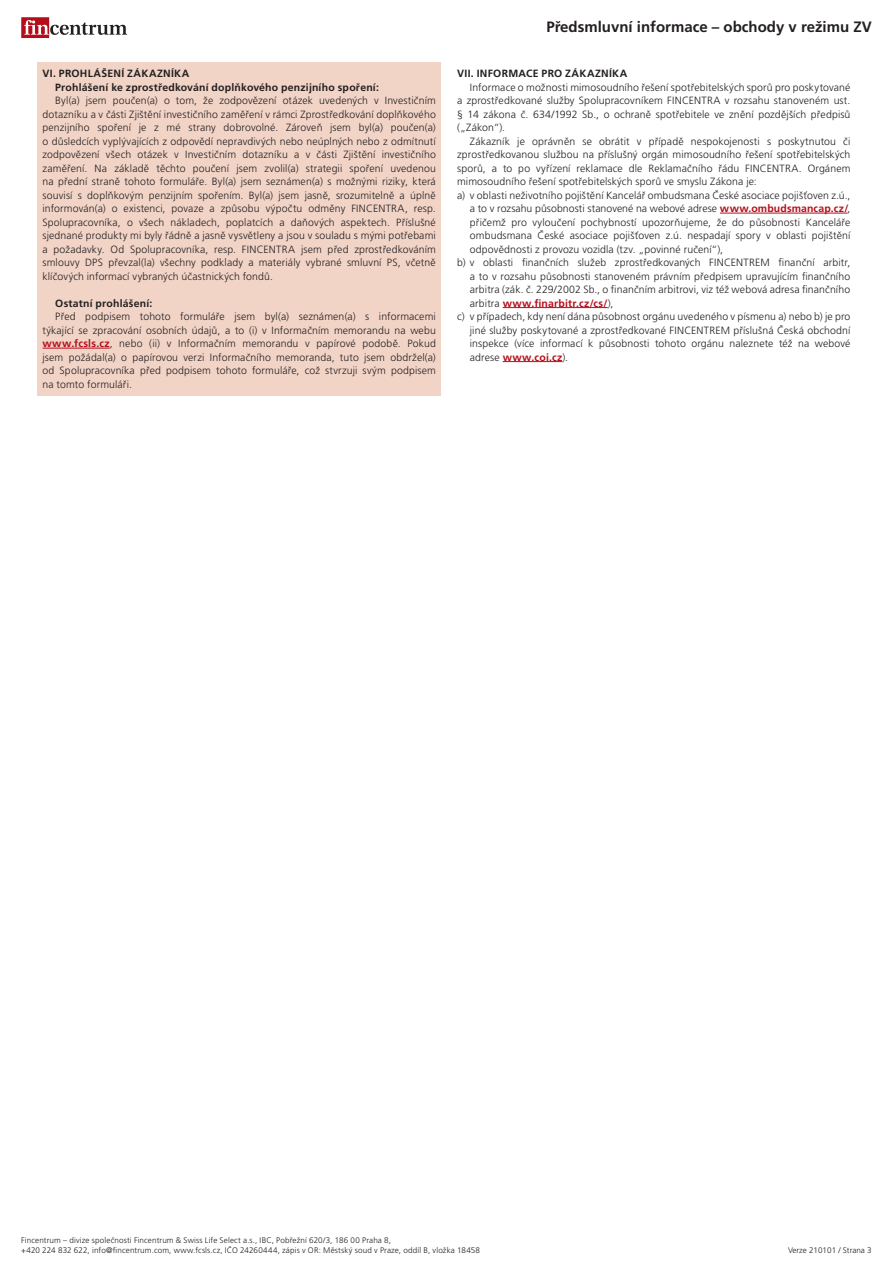
<style>
.page{position:relative;width:893px;height:1263px;background:#fff}
.page>*{position:absolute;margin:0;border:0;box-sizing:border-box;transform-origin:0 0}
.t1{font:700 15px "Frutiger CE";color:#231f20}
.t2{font:300 10.5px/13.5px "Frutiger CE";letter-spacing:.01em;color:#231f20;text-align:justify}
.t3{font:700 10.5px/13.5px "Frutiger CE";letter-spacing:.02em;color:#231f20}
.t4{font:700 10.5px "Frutiger CE";letter-spacing:.02em;color:#b50e1a}
.t5{font:300 8.1px/10.6px "Frutiger CE";letter-spacing:.015em;color:#231f20}
.s1{font-weight:700;color:#b50e1a}
.s2{font-weight:300;color:#231f20}
</style>
<div class="page">
<svg style="left:21px;top:17px;width:106px;height:21px"></svg>
<div style="left:37px;top:62px;width:404px;height:333px;background:#f2d4c7"></div>
<hr style="left:43px;top:348px;width:67px;height:1px;background:#b50e1a">
<hr style="left:720px;top:213px;width:127px;height:1px;background:#b50e1a">
<hr style="left:503px;top:307px;width:105px;height:1px;background:#b50e1a">
<hr style="left:503px;top:361px;width:59px;height:1px;background:#b50e1a">
<p class="t3" style="left:55px;top:67px;width:325px;text-indent:-13px">VI. PROHLÁŠENÍ ZÁKAZNÍKA<br>Prohlášení ke zprostředkování doplňkového penzijního spoření:</p>
<p class="t2" style="left:43px;top:94px;width:395px;text-indent:13px">Byl(a) jsem poučen(a) o tom, že zodpovězení otázek uvedených v Investičním dotazníku a v části Zjištění investičního zaměření v rámci Zprostředkování doplňkového penzijního spoření je z mé strany dobrovolné. Zároveň jsem byl(a) poučen(a) o důsledcích vyplývajících z odpovědí nepravdivých nebo neúplných nebo z odmítnutí zodpovězení všech otázek v Investičním dotazníku a v části Zjištění investičního zaměření. Na základě těchto poučení jsem zvolil(a) strategii spoření uvedenou na přední straně tohoto formuláře. Byl(a) jsem seznámen(a) s možnými riziky, která souvisí s doplňkovým penzijním spořením. Byl(a) jsem jasně, srozumitelně a úplně informován(a) o existenci, povaze a způsobu výpočtu odměny FINCENTRA, resp.<br>Spolupracovníka, o všech nákladech, poplatcích a daňových aspektech. Příslušné sjednané produkty mi byly řádně a jasně vysvětleny a jsou v souladu s mými potřebami a požadavky. Od Spolupracovníka, resp. FINCENTRA jsem před zprostředkováním smlouvy DPS převzal(la) všechny podklady a materiály vybrané smluvní PS, včetně klíčových informací vybraných účastnických fondů.</p>
<p class="t3" style="left:55px;top:296px;width:99px">Ostatní prohlášení:</p>
<p class="t2" style="left:43px;top:310px;width:395px;text-indent:13px">Před podpisem tohoto formuláře jsem byl(a) seznámen(a) s informacemi týkající se zpracování osobních údajů, a to (i) v Informačním memorandu na webu <span class="s1">www.fcsls.cz</span>, nebo (ii) v Informačním memorandu v papírové podobě. Pokud jsem požádal(a) o papírovou verzi Informačního memoranda, tuto jsem obdržel(a) od Spolupracovníka před podpisem tohoto formuláře, což stvrzuji svým podpisem na tomto formuláři.</p>
<h1 class="t1" style="left:546px;top:19px;width:327px">Předsmluvní informace – obchody v režimu ZV</h1>
<p class="t3" style="left:457px;top:67px;width:172px">VII. INFORMACE PRO ZÁKAZNÍKA</p>
<p class="t2" style="left:457px;top:80px;width:395px;text-indent:13px">Informace o možnosti mimosoudního řešení spotřebitelských sporů pro poskytované a zprostředkované služby Spolupracovníkem FINCENTRA v rozsahu stanoveném ust. § 14 zákona č. 634/1992 Sb., o ochraně spotřebitele ve znění pozdějších předpisů („Zákon“).</p>
<p class="t2" style="left:470px;top:134px;width:382px">Zákazník je oprávněn se obrátit v případě nespokojenosti s poskytnutou či</p>
<p class="t2" style="left:457px;top:148px;width:395px">zprostředkovanou službou na příslušný orgán mimosoudního řešení spotřebitelských</p>
<p class="t2" style="left:457px;top:161px;width:395px">sporů, a to po vyřízení reklamace dle Reklamačního řádu FINCENTRA. Orgánem</p>
<p class="t2" style="left:457px;top:175px;width:301px">mimosoudního řešení spotřebitelských sporů ve smyslu Zákona je:</p>
<p class="t2" style="left:457px;top:188px;width:395px">a) v oblasti neživotního pojištění Kancelář ombudsmana České asociace pojišťoven z.ú.,</p>
<p class="t2" style="left:470px;top:202px;width:382px">a to v rozsahu působnosti stanovené na webové adrese <span class="s1">www.ombudsmancap.cz/</span>,</p>
<p class="t2" style="left:470px;top:215px;width:382px">přičemž pro vyloučení pochybností upozorňujeme, že do působnosti Kanceláře</p>
<p class="t2" style="left:470px;top:229px;width:382px">ombudsmana České asociace pojišťoven z.ú. nespadají spory v oblasti pojištění</p>
<p class="t2" style="left:470px;top:242px;width:255px">odpovědnosti z provozu vozidla (tzv. „povinné ručení“),</p>
<p class="t2" style="left:457px;top:256px;width:395px">b) v oblasti finančních služeb zprostředkovaných FINCENTREM finanční arbitr,</p>
<p class="t2" style="left:470px;top:269px;width:382px">a to v rozsahu působnosti stanoveném právním předpisem upravujícím finančního</p>
<p class="t2" style="left:470px;top:283px;width:382px">arbitra (zák. č. 229/2002 Sb., o finančním arbitrovi, viz též webová adresa finančního</p>
<p class="t4" style="left:470px;top:297px;width:145px"><span class="s2">arbitra</span> www.finarbitr.cz/cs/<span class="s2">),</span></p>
<p class="t2" style="left:457px;top:310px;width:395px">c) v případech, kdy není dána působnost orgánu uvedeného v písmenu a) nebo b) je pro</p>
<p class="t2" style="left:470px;top:323px;width:382px">jiné služby poskytované a zprostředkované FINCENTREM příslušná Česká obchodní</p>
<p class="t2" style="left:470px;top:337px;width:382px">inspekce (více informací k působnosti tohoto orgánu naleznete též na webové</p>
<p class="t4" style="left:470px;top:351px;width:100px"><span class="s2">adrese</span> www.coi.cz<span class="s2">).</span></p>
<p class="t5" style="left:21px;top:1234px;width:460px">Fincentrum – divize společnosti Fincentrum &amp; Swiss Life Select a.s., IBC, Pobřežní 620/3, 186 00 Praha 8,<br>+420 224 832 622, info@fincentrum.com, www.fcsls.cz, IČO 24260444, zápis v OR: Městský soud v Praze, oddíl B, vložka 18458</p>
<p class="t5" style="left:788px;top:1245px;width:85px">Verze 210101 / Strana 3</p>
</div>
